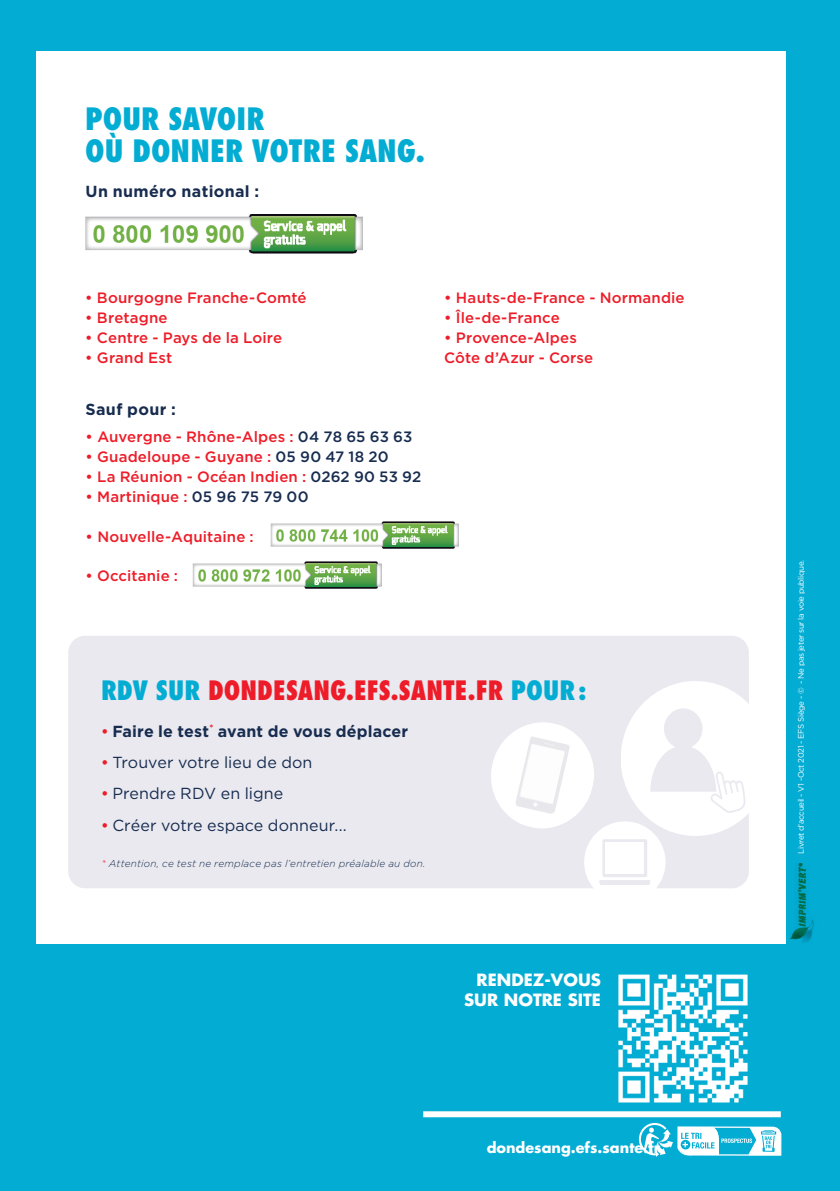
<style>
.page{position:relative;width:840px;height:1191px;background:#fff}
.page>*{position:absolute;margin:0;border:0;box-sizing:border-box;transform-origin:0 0}
.t1{font:800 condensed 30px/32px "Futura Std";letter-spacing:.005em;color:#03acd3}
.t2{font:800 condensed 26px "Futura Std";letter-spacing:.005em;color:#ee1c28}
.t3{font:700 16.4px/20px "Futura Std";color:#fff;text-align:right}
.t4{font:16px "Gotham";letter-spacing:.005em;color:#172c4f}
.t5{font:700 16px "Gotham";letter-spacing:.015em;color:#172c4f}
.t6{font:500 15px/19.8px "Gotham";letter-spacing:.01em;color:#ee1c28}
.t7{font:700 14.4px "Futura Std";color:#fff}
.t8{font:italic 300 10px "Gotham";letter-spacing:.02em;color:#172c4f}
.t9{font:8px "Gotham";letter-spacing:-.04em;color:#fff}
.s1{color:#ee1b2c}
.s2{color:#172c4f}
.s3{color:#03acd3}
.s4{font-weight:500;color:#ee1c28}
.s5{color:#ee1c28}
</style>
<div class="page">
<div style="left:0;top:0;width:839px;height:1191px;background:#03acd3"></div>
<div style="left:36px;top:51px;width:749px;height:892px;background:#fff"></div>
<div style="left:68px;top:636px;width:680px;height:252px;background:#e9e9ef;border-radius:17px"></div>
<div style="left:583px;top:821px;width:82px;height:81px;background:#fff;border-radius:50%"></div>
<svg style="left:599px;top:880px;width:51px;height:5px"></svg>
<div style="left:602px;top:839px;width:45px;height:38px;background:#e9e9ef;border-radius:2px"></div>
<div style="left:605px;top:842px;width:38px;height:32px;background:#fff"></div>
<svg style="left:491px;top:722px;width:108px;height:111px"></svg>
<img style="left:514px;top:736px;width:56px;height:78px">
<div style="left:620px;top:681px;width:149px;height:155px;background:#fff;border-radius:50%"></div>
<div style="left:663px;top:708px;width:39px;height:41px;background:#e9e9ef;border-radius:50%"></div>
<svg style="left:650px;top:746px;width:95px;height:67px"></svg>
<img style="left:785px;top:864px;width:30px;height:79px">
<img style="left:85px;top:214px;width:278px;height:40px">
<img style="left:270px;top:522px;width:188px;height:27px">
<img style="left:192px;top:561px;width:189px;height:27px">
<img style="left:618px;top:972px;width:129px;height:131px">
<div style="left:423px;top:1111px;width:357px;height:6px;background:#fff"></div>
<svg style="left:638px;top:1123px;width:143px;height:34px"></svg>
<h1 class="t1" style="left:85px;top:102px;width:341px">POUR SAVOIR<br>OÙ DONNER VOTRE SANG.</h1>
<p class="t5" style="left:85px;top:181px;width:175px">Un numéro national :</p>
<p class="t6" style="left:85px;top:288px;width:223px"><span class="s1">•</span> Bourgogne Franche-Comté</p>
<p class="t6" style="left:85px;top:308px;width:84px"><span class="s1">•</span> Bretagne</p>
<p class="t6" style="left:85px;top:328px;width:198px"><span class="s1">•</span> Centre - Pays de la Loire</p>
<p class="t6" style="left:85px;top:347px;width:89px"><span class="s1">•</span> Grand Est</p>
<p class="t5" style="left:85px;top:399px;width:92px">Sauf pour :</p>
<p class="t6" style="left:85px;top:427px;width:328px"><span class="s1">•</span> Auvergne - Rhône-Alpes : <span class="s2">04 78 65 63 63</span></p>
<p class="t6" style="left:85px;top:447px;width:304px">• Guadeloupe - Guyane : <span class="s2">05 90 47 18 20</span></p>
<p class="t6" style="left:85px;top:466px;width:337px">• La Réunion - Océan Indien : <span class="s2">0262 90 53 92</span></p>
<p class="t6" style="left:85px;top:486px;width:224px">• Martinique : <span class="s2">05 96 75 79 00</span></p>
<p class="t6" style="left:85px;top:526px;width:170px"><span class="s1">•</span> Nouvelle-Aquitaine :</p>
<p class="t6" style="left:85px;top:566px;width:94px">• Occitanie :</p>
<p class="t6" style="left:444px;top:288px;width:242px"><span class="s1">•</span> Hauts-de-France - Normandie</p>
<p class="t6" style="left:444px;top:308px;width:117px"><span class="s1">•</span> Île-de-France</p>
<p class="t6" style="left:444px;top:328px;width:151px"><span class="s1">•</span> Provence-Alpes<br>Côte d’Azur - Corse</p>
<h2 class="t2" style="left:101px;top:674px;width:486px"><span class="s3">RDV SUR</span> DONDESANG.EFS.SANTE.FR <span class="s3">POUR:</span></h2>
<p class="t5" style="left:101px;top:720px;width:308px"><span class="s4">•</span> Faire le test<sup>*</sup> avant de vous déplacer</p>
<p class="t4" style="left:101px;top:752px;width:213px"><span class="s4">•</span> Trouver votre lieu de don</p>
<p class="t4" style="left:101px;top:783px;width:184px"><span class="s4">•</span> Prendre RDV en ligne</p>
<p class="t4" style="left:101px;top:815px;width:247px"><span class="s4">•</span> Créer votre espace donneur...</p>
<p class="t8" style="left:101px;top:856px;width:325px"><span class="s5">*</span> Attention, ce test ne remplace pas l’entretien préalable au don.</p>
<p class="t3" style="left:464px;top:969px;width:138px">RENDEZ-VOUS<br>SUR NOTRE SITE</p>
<p class="t7" style="left:486px;top:1138px;width:175px">dondesang.efs.sante.fr</p>
<p class="t9" style="left:795px;top:853px;width:295px;rotate:-90deg">Livret d’accueil - V1 -Oct 2021 - EFS Siège - © - Ne pas jeter sur la voie publique.</p>
</div>
